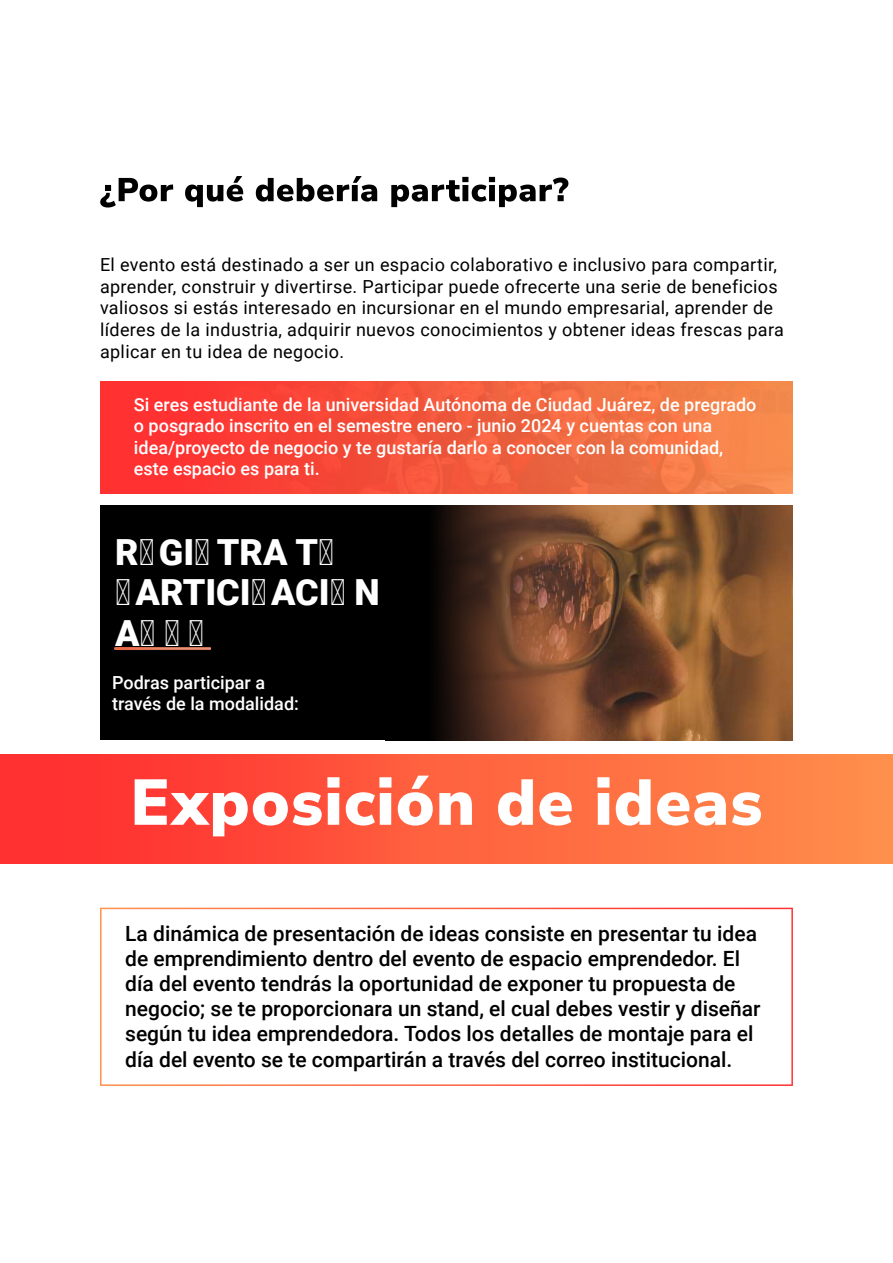
<style>
.page{position:relative;width:893px;height:1263px;background:#fff}
.page>*{position:absolute;margin:0;border:0;box-sizing:border-box;transform-origin:0 0}
.t1{font:500 21px/25.2px "Roboto";color:#000}
.t2{font:18px/21.6px "Roboto";letter-spacing:.02em;color:#000}
.t3{font:500 18px/21.6px "Roboto";color:#fff}
</style>
<div class="page">
<svg style="left:100px;top:178px;width:73px;height:30px"></svg>
<svg style="left:185px;top:176px;width:58px;height:31px"></svg>
<svg style="left:256px;top:176px;width:121px;height:26px"></svg>
<svg style="left:391px;top:177px;width:177px;height:30px"></svg>
<div style="left:100px;top:381px;width:693px;height:112px;background:linear-gradient(to right,#fc282d,#f08b4d)"></div>
<svg style="left:100px;top:908px;width:693px;height:178px"></svg>
<div style="left:0;top:754px;width:893px;height:109px;background:linear-gradient(to right,#ff2b30,#ff914c)"></div>
<svg style="left:135px;top:777px;width:204px;height:59px"></svg>
<svg style="left:346px;top:777px;width:45px;height:48px"></svg>
<svg style="left:398px;top:776px;width:35px;height:49px"></svg>
<svg style="left:439px;top:792px;width:33px;height:33px"></svg>
<svg style="left:498px;top:779px;width:35px;height:46px"></svg>
<svg style="left:539px;top:792px;width:33px;height:33px"></svg>
<svg style="left:597px;top:777px;width:12px;height:48px"></svg>
<svg style="left:616px;top:779px;width:35px;height:46px"></svg>
<svg style="left:657px;top:792px;width:69px;height:33px"></svg>
<svg style="left:732px;top:792px;width:29px;height:33px"></svg>
<svg style="left:386px;top:505px;width:407px;height:235px;background:#664026"></svg>
<svg style="left:100px;top:505px;width:286px;height:235px;background:#181818"></svg>
<p class="t2" style="left:100px;top:253px;width:685px">El evento está destinado a ser un espacio colaborativo e inclusivo para compartir, aprender, construir y divertirse. Participar puede ofrecerte una serie de beneficios valiosos si estás interesado en incursionar en el mundo empresarial, aprender de líderes de la industria, adquirir nuevos conocimientos y obtener ideas frescas para aplicar en tu idea de negocio.</p>
<p class="t3" style="left:134px;top:393px;width:624px">Si eres estudiante de la universidad Autónoma de Ciudad Juárez, de pregrado o posgrado inscrito en el semestre enero - junio 2024 y cuentas con una idea/proyecto de negocio y te gustaría darlo a conocer con la comunidad, este espacio es para ti.</p>
<p class="t3" style="left:112px;top:671px;width:188px">Podras participar a través de la modalidad:</p>
<p class="t1" style="left:125px;top:920px;width:637px">La dinámica de presentación de ideas consiste en presentar tu idea de emprendimiento dentro del evento de espacio emprendedor. El día del evento tendrás la oportunidad de exponer tu propuesta de negocio; se te proporcionara un stand, el cual debes vestir y diseñar según tu idea emprendedora. Todos los detalles de montaje para el día del evento se te compartirán a través del correo institucional.</p>
</div>
